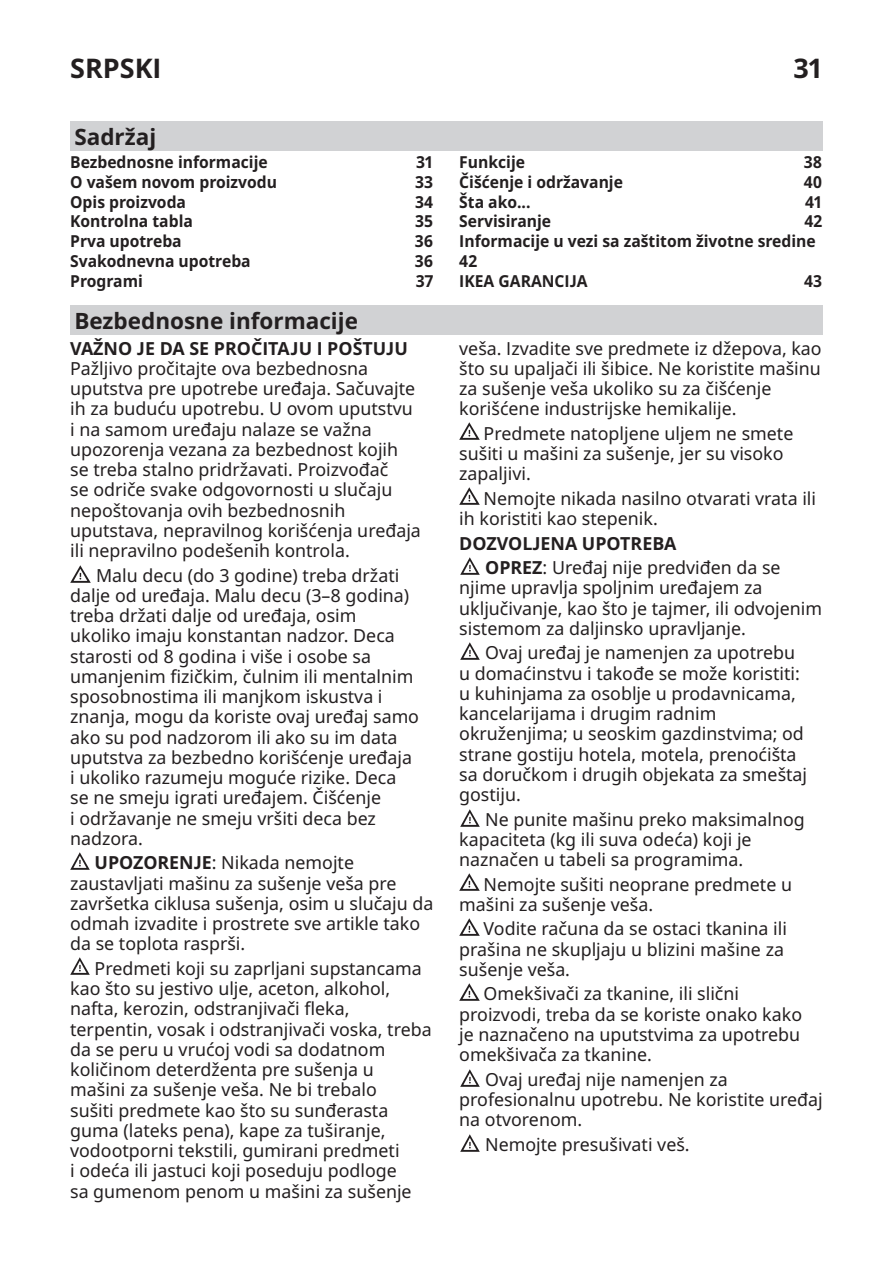
<style>
.page{position:relative;width:893px;height:1263px;background:#fff}
.page>*{position:absolute;margin:0;border:0;box-sizing:border-box;transform-origin:0 0}
.Text18pt_Index{font:700 27px "Noto IKEA Latin";color:#231f20}
.Title15p{font:700 22.5px "Noto IKEA Latin";color:#231f20}
.Title15pt_1st_lang{font:700 22.5px "Noto IKEA Latin";color:#231f20}
.IK_Body{font:18px/20.2px "Noto IKEA Latin";color:#231f20}
.IK_Body-2{font:700 18px "Noto IKEA Latin";color:#231f20}
.t1{font:700 16.5px/19.8px "Noto IKEA Latin";color:#231f20;scale:.95 1}
.s1{font-weight:700}
</style>
<div class="page">
<div style="left:70px;top:305px;width:753px;height:30px;background:#d1d2d4"></div>
<div style="left:70px;top:121px;width:753px;height:30px;background:#d1d2d4"></div>
<img style="left:71px;top:565px;width:20px;height:17px">
<img style="left:70px;top:852px;width:20px;height:17px">
<img style="left:70px;top:958px;width:20px;height:17px">
<img style="left:459px;top:423px;width:20px;height:17px">
<img style="left:459px;top:488px;width:20px;height:17px">
<img style="left:460px;top:557px;width:20px;height:17px">
<img style="left:460px;top:643px;width:20px;height:17px">
<img style="left:460px;top:809px;width:20px;height:17px">
<img style="left:459px;top:874px;width:20px;height:17px">
<img style="left:459px;top:918px;width:20px;height:17px">
<img style="left:459px;top:983px;width:20px;height:17px">
<img style="left:460px;top:1069px;width:20px;height:17px">
<img style="left:460px;top:1134px;width:20px;height:17px">
<p class="Text18pt_Index" style="left:70px;top:49px;width:93px">SRPSKI</p>
<p class="Title15pt_1st_lang" style="left:74px;top:121px;width:83px">Sadržaj</p>
<p class="t1" style="left:70px;top:152px;width:209px">Bezbednosne informacije</p>
<p class="t1" style="left:416px;top:152px;width:19px">31</p>
<p class="t1" style="left:70px;top:171px;width:219px">O vašem novom proizvodu</p>
<p class="t1" style="left:415px;top:171px;width:20px">33</p>
<p class="t1" style="left:70px;top:191px;width:124px">Opis proizvoda</p>
<p class="t1" style="left:415px;top:191px;width:21px">34</p>
<p class="t1" style="left:70px;top:211px;width:131px">Kontrolna tabla</p>
<p class="t1" style="left:415px;top:211px;width:20px">35</p>
<p class="t1" style="left:70px;top:231px;width:119px">Prva upotreba</p>
<p class="t1" style="left:415px;top:231px;width:21px">36</p>
<p class="t1" style="left:70px;top:251px;width:192px">Svakodnevna upotreba</p>
<p class="t1" style="left:415px;top:251px;width:21px">36</p>
<p class="t1" style="left:70px;top:270px;width:78px">Programi</p>
<p class="t1" style="left:416px;top:270px;width:20px">37</p>
<p class="Title15p" style="left:74px;top:305px;width:285px">Bezbednosne informacije</p>
<p class="IK_Body" style="left:70px;top:337px;width:352px"><span class="s1">VAŽNO JE DA SE PROČITAJU I POŠTUJU </span>Pažljivo pročitajte ova bezbednosna uputstva pre upotrebe uređaja. Sačuvajte ih za buduću upotrebu. U ovom uputstvu i na samom uređaju nalaze se važna upozorenja vezana za bezbednost kojih se treba stalno pridržavati. Proizvođač<br>se odriče svake odgovornosti u slučaju nepoštovanja ovih bezbednosnih uputstava, nepravilnog korišćenja uređaja ili nepravilno podešenih kontrola.</p>
<p class="IK_Body" style="left:70px;top:564px;width:350px;text-indent:26px">Malu decu (do 3 godine) treba držati dalje od uređaja. Malu decu (3–8 godina) treba držati dalje od uređaja, osim ukoliko imaju konstantan nadzor. Deca starosti od 8 godina i više i osobe sa umanjenim fizičkim, čulnim ili mentalnim sposobnostima ili manjkom iskustva i znanja, mogu da koriste ovaj uređaj samo ako su pod nadzorom ili ako su im data uputstva za bezbedno korišćenje uređaja i ukoliko razumeju moguće rizike. Deca se ne smeju igrati uređajem. Čišćenje<br>i održavanje ne smeju vršiti deca bez nadzora.</p>
<p class="IK_Body" style="left:70px;top:852px;width:365px;text-indent:24px"><span class="s1">UPOZORENJE</span>: Nikada nemojte zaustavljati mašinu za sušenje veša pre završetka ciklusa sušenja, osim u slučaju da odmah izvadite i prostrete sve artikle tako da se toplota rasprši.</p>
<p class="IK_Body" style="left:70px;top:957px;width:363px;text-indent:24px">Predmeti koji su zaprljani supstancama kao što su jestivo ulje, aceton, alkohol, nafta, kerozin, odstranjivači fleka, terpentin, vosak i odstranjivači voska, treba da se peru u vrućoj vodi sa dodatnom količinom deterdženta pre sušenja u mašini za sušenje veša. Ne bi trebalo<br>sušiti predmete kao što su sunđerasta guma (lateks pena), kape za tuširanje, vodootporni tekstili, gumirani predmeti<br>i odeća ili jastuci koji poseduju podloge<br>sa gumenom penom u mašini za sušenje</p>
<h1 class="Text18pt_Index" style="left:793px;top:49px;width:31px">31</h1>
<p class="t1" style="left:459px;top:152px;width:71px">Funkcije</p>
<p class="t1" style="left:804px;top:152px;width:21px">38</p>
<p class="t1" style="left:459px;top:171px;width:174px">Čišćenje i održavanje</p>
<p class="t1" style="left:804px;top:171px;width:21px">40</p>
<p class="t1" style="left:459px;top:191px;width:77px">Šta ako...</p>
<p class="t1" style="left:805px;top:191px;width:20px">41</p>
<p class="t1" style="left:459px;top:211px;width:98px">Servisiranje</p>
<p class="t1" style="left:804px;top:211px;width:20px">42</p>
<p class="t1" style="left:459px;top:231px;width:377px">Informacije u vezi sa zaštitom životne sredine<br>42</p>
<p class="t1" style="left:459px;top:270px;width:137px">IKEA GARANCIJA</p>
<p class="t1" style="left:804px;top:270px;width:21px">43</p>
<p class="IK_Body" style="left:459px;top:337px;width:364px">veša. Izvadite sve predmete iz džepova, kao što su upaljači ili šibice. Ne koristite mašinu za sušenje veša ukoliko su za čišćenje korišćene industrijske hemikalije.</p>
<p class="IK_Body" style="left:459px;top:422px;width:336px;text-indent:24px">Predmete natopljene uljem ne smete sušiti u mašini za sušenje, jer su visoko zapaljivi.</p>
<p class="IK_Body" style="left:459px;top:487px;width:358px;text-indent:24px">Nemojte nikada nasilno otvarati vrata ili ih koristiti kao stepenik.</p>
<p class="IK_Body-2" style="left:459px;top:530px;width:219px">DOZVOLJENA UPOTREBA</p>
<p class="IK_Body" style="left:459px;top:557px;width:364px;text-indent:26px"><span class="s1">OPREZ</span>: Uređaj nije predviđen da se njime upravlja spoljnim uređajem za uključivanje, kao što je tajmer, ili odvojenim sistemom za daljinsko upravljanje.</p>
<p class="IK_Body" style="left:459px;top:642px;width:349px;text-indent:26px">Ovaj uređaj je namenjen za upotrebu u domaćinstvu i takođe se može koristiti: u kuhinjama za osoblje u prodavnicama, kancelarijama i drugim radnim okruženjima; u seoskim gazdinstvima; od strane gostiju hotela, motela, prenoćišta sa doručkom i drugih objekata za smeštaj gostiju.</p>
<p class="IK_Body" style="left:459px;top:808px;width:347px;text-indent:26px">Ne punite mašinu preko maksimalnog kapaciteta (kg ili suva odeća) koji je naznačen u tabeli sa programima.</p>
<p class="IK_Body" style="left:459px;top:873px;width:334px;text-indent:24px">Nemojte sušiti neoprane predmete u mašini za sušenje veša.</p>
<p class="IK_Body" style="left:459px;top:918px;width:329px;text-indent:24px">Vodite računa da se ostaci tkanina ili prašina ne skupljaju u blizini mašine za sušenje veša.</p>
<p class="IK_Body" style="left:459px;top:983px;width:344px;text-indent:24px">Omekšivači za tkanine, ili slični proizvodi, treba da se koriste onako kako je naznačeno na uputstvima za upotrebu omekšivača za tkanine.</p>
<p class="IK_Body" style="left:459px;top:1068px;width:365px;text-indent:26px">Ovaj uređaj nije namenjen za profesionalnu upotrebu. Ne koristite uređaj na otvorenom.</p>
<p class="IK_Body" style="left:485px;top:1133px;width:206px">Nemojte presušivati veš.</p>
</div>
